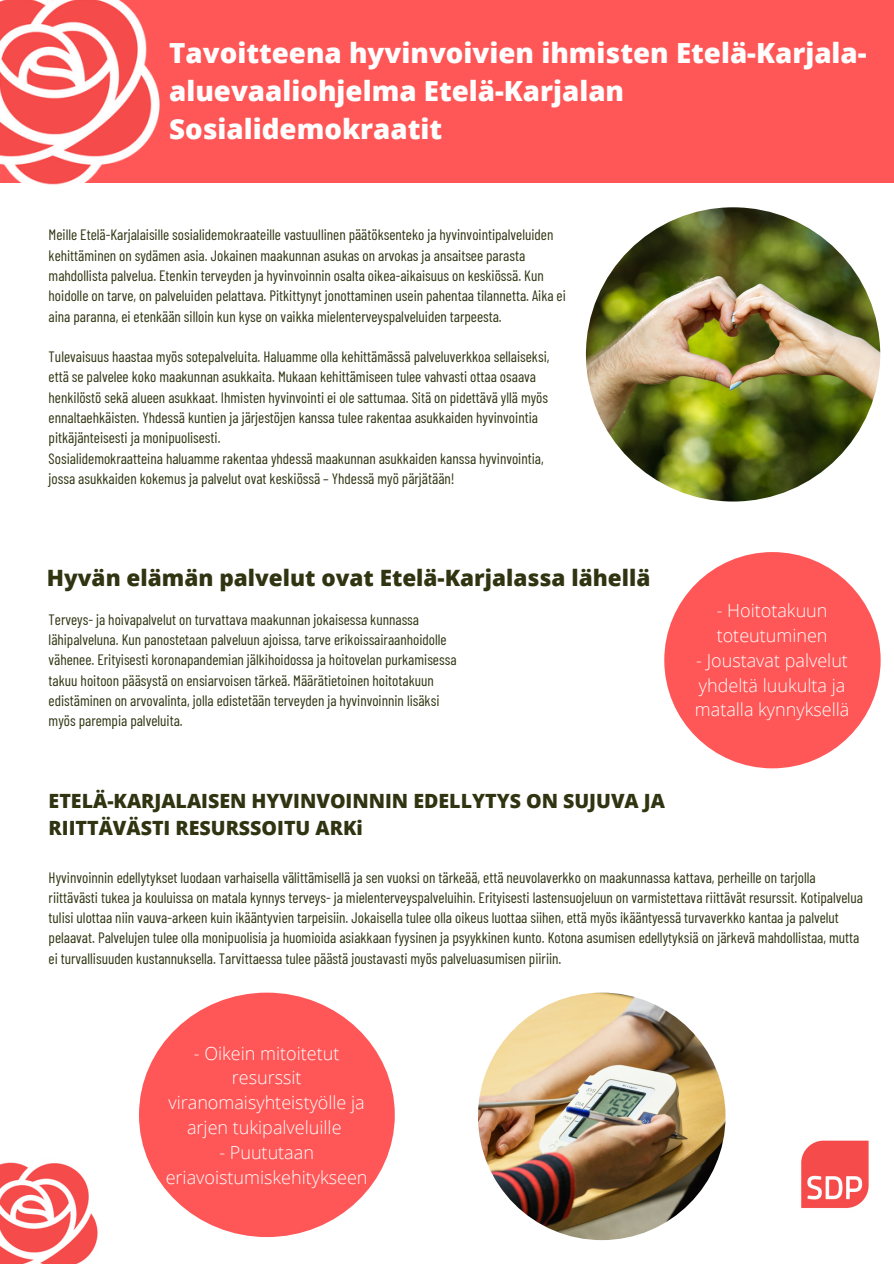
<style>
.page{position:relative;width:894px;height:1264px;background:#fff}
.page>*{position:absolute;margin:0;border:0;box-sizing:border-box;transform-origin:0 0}
.t1{font:800 27.75px/38.2px "Open Sans";color:#fff}
.t2{font:800 22.5px "Open Sans";color:#303411}
.t3{font:800 19.65px "Open Sans";color:#303411}
.t4{font:300 18px/24.8px "Open Sans";color:#fff}
.t5{font:15px/20.2px "Barlow Condensed";color:#303411}
</style>
<div class="page">
<div style="left:0;top:0;width:893px;height:182px;background:#ff5757"></div>
<img style="left:0;top:0;width:170px;height:185px">
<img style="left:801px;top:1140px;width:68px;height:68px">
<img style="left:0;top:1162px;width:98px;height:101px">
<div style="left:664px;top:552px;width:216px;height:216px;background:#ff5757;border-radius:50%"></div>
<div style="left:139px;top:992px;width:255px;height:244px;background:#ff5757;border-radius:50%"></div>
<img style="left:585px;top:207px;width:295px;height:294px;border-radius:50%">
<img style="left:478px;top:992px;width:247px;height:248px;border-radius:50%">
<p class="t1" style="left:169px;top:33px;width:698px">Tavoitteena hyvinvoivien ihmisten Etelä-Karjala&shy;aluevaaliohjelma Etelä-Karjalan<br>Sosialidemokraatit</p>
<p class="t5" style="left:49px;top:224px;width:518px">Meille Etelä-Karjalaisille sosialidemokraateille vastuullinen päätöksenteko ja hyvinvointipalveluiden kehittäminen on sydämen asia. Jokainen maakunnan asukas on arvokas ja ansaitsee parasta mahdollista palvelua. Etenkin terveyden ja hyvinvoinnin osalta oikea-aikaisuus on keskiössä. Kun hoidolle on tarve, on palveluiden pelattava. Pitkittynyt jonottaminen usein pahentaa tilannetta. Aika ei aina paranna, ei etenkään silloin kun kyse on vaikka mielenterveyspalveluiden tarpeesta.</p>
<p class="t5" style="left:49px;top:346px;width:502px">Tulevaisuus haastaa myös sotepalveluita. Haluamme olla kehittämässä palveluverkkoa sellaiseksi, että se palvelee koko maakunnan asukkaita. Mukaan kehittämiseen tulee vahvasti ottaa osaava henkilöstö sekä alueen asukkaat. Ihmisten hyvinvointi ei ole sattumaa. Sitä on pidettävä yllä myös ennaltaehkäisten. Yhdessä kuntien ja järjestöjen kanssa tulee rakentaa asukkaiden hyvinvointia pitkäjänteisesti ja monipuolisesti.</p>
<p class="t5" style="left:49px;top:447px;width:496px">Sosialidemokraatteina haluamme rakentaa yhdessä maakunnan asukkaiden kanssa hyvinvointia, jossa asukkaiden kokemus ja palvelut ovat keskiössä – Yhdessä myö pärjätään!</p>
<p class="t2" style="left:47px;top:562px;width:604px">Hyvän elämän palvelut ovat Etelä-Karjalassa lähellä</p>
<p class="t5" style="left:49px;top:608px;width:409px">Terveys- ja hoivapalvelut on turvattava maakunnan jokaisessa kunnassa lähipalveluna. Kun panostetaan palveluun ajoissa, tarve erikoissairaanhoidolle vähenee. Erityisesti koronapandemian jälkihoidossa ja hoitovelan purkamisessa takuu hoitoon pääsystä on ensiarvoisen tärkeä. Määrätietoinen hoitotakuun edistäminen on arvovalinta, jolla edistetään terveyden ja hyvinvoinnin lisäksi myös parempia palveluita.</p>
<p class="t4" style="left:716px;top:598px;width:112px">- Hoitotakuun toteutuminen</p>
<p class="t4" style="left:694px;top:647px;width:156px">- Joustavat palvelut yhdeltä luukulta ja matalla kynnyksellä</p>
<p class="t3" style="left:49px;top:787px;width:617px">ETELÄ-KARJALAISEN HYVINVOINNIN EDELLYTYS ON SUJUVA JA</p>
<p class="t3" style="left:49px;top:814px;width:315px">RIITTÄVÄSTI RESURSSOITU ARKi</p>
<p class="t5" style="left:49px;top:866px;width:815px">Hyvinvoinnin edellytykset luodaan varhaisella välittämisellä ja sen vuoksi on tärkeää, että neuvolaverkko on maakunnassa kattava, perheille on tarjolla riittävästi tukea ja kouluissa on matala kynnys terveys- ja mielenterveyspalveluihin. Erityisesti lastensuojeluun on varmistettava riittävät resurssit. Kotipalvelua tulisi ulottaa niin vauva-arkeen kuin ikääntyvien tarpeisiin. Jokaisella tulee olla oikeus luottaa siihen, että myös ikääntyessä turvaverkko kantaa ja palvelut pelaavat. Palvelujen tulee olla monipuolisia ja huomioida asiakkaan fyysinen ja psyykkinen kunto. Kotona asumisen edellytyksiä on järkevä mahdollistaa, mutta ei turvallisuuden kustannuksella. Tarvittaessa tulee päästä joustavasti myös palveluasumisen piiriin.</p>
<p class="t4" style="left:168px;top:1040px;width:198px;text-align:center">- Oikein mitoitetut resurssit viranomaisyhteistyölle ja arjen tukipalveluille</p>
<p class="t4" style="left:166px;top:1139px;width:203px;text-align:center">- Puututaan eriavoistumiskehitykseen</p>
</div>
